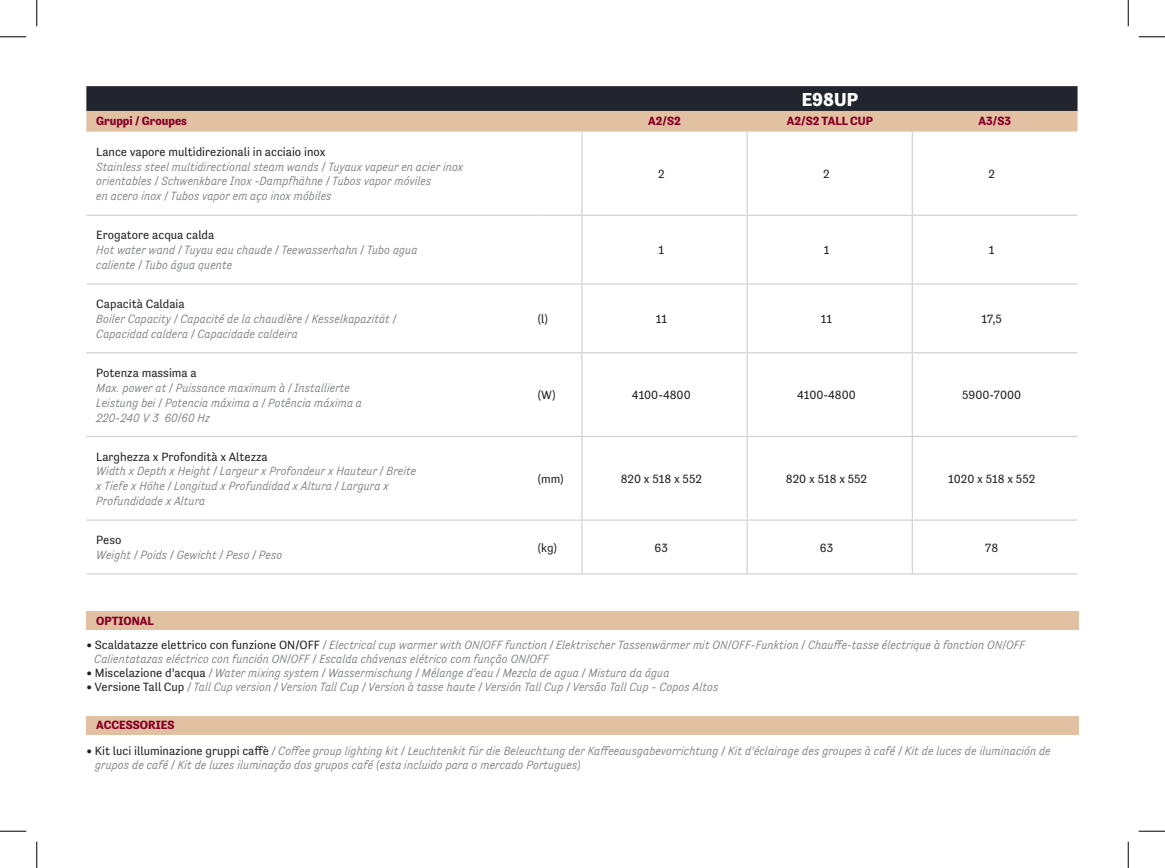
<style>
.page{position:relative;width:1165px;height:868px;background:#fff}
.page>*{position:absolute;margin:0;border:0;box-sizing:border-box;transform-origin:0 0}
.t1{font:700 19.25px "Tenso";color:#fff}
.t2{font:italic 300 12.25px/14px "Tenso";color:#787a7d}
.t3{font:12.25px "Tenso";color:#231f20}
.t4{font:700 12.25px "Tenso";color:#870126}
.s1{font-weight:400;font-style:normal;color:#231f20}
</style>
<div class="page">
<svg style="left:86px;top:86px;width:991px;height:45px;background:#786b62"></svg>
<hr style="left:581px;top:131px;width:1px;height:83px;background:#d1d2d4">
<hr style="left:746px;top:131px;width:2px;height:83px;background:#d1d2d4">
<hr style="left:912px;top:131px;width:1px;height:83px;background:#d1d2d4">
<hr style="left:581px;top:216px;width:1px;height:67px;background:#d1d2d4">
<hr style="left:746px;top:216px;width:2px;height:67px;background:#d1d2d4">
<hr style="left:912px;top:216px;width:1px;height:67px;background:#d1d2d4">
<hr style="left:581px;top:284px;width:1px;height:68px;background:#d1d2d4">
<hr style="left:746px;top:284px;width:2px;height:68px;background:#d1d2d4">
<hr style="left:912px;top:284px;width:1px;height:68px;background:#d1d2d4">
<hr style="left:581px;top:353px;width:1px;height:82px;background:#d1d2d4">
<hr style="left:746px;top:353px;width:2px;height:82px;background:#d1d2d4">
<hr style="left:912px;top:353px;width:1px;height:82px;background:#d1d2d4">
<hr style="left:581px;top:437px;width:1px;height:82px;background:#d1d2d4">
<hr style="left:746px;top:437px;width:2px;height:82px;background:#d1d2d4">
<hr style="left:912px;top:437px;width:1px;height:82px;background:#d1d2d4">
<hr style="left:581px;top:520px;width:1px;height:53px;background:#d1d2d4">
<hr style="left:746px;top:520px;width:2px;height:53px;background:#d1d2d4">
<hr style="left:912px;top:520px;width:1px;height:53px;background:#d1d2d4">
<hr style="left:86px;top:214px;width:452px;height:2px;background:#d1d2d4">
<hr style="left:538px;top:214px;width:44px;height:2px;background:#d1d2d4">
<hr style="left:582px;top:214px;width:165px;height:2px;background:#d1d2d4">
<hr style="left:747px;top:214px;width:165px;height:2px;background:#d1d2d4">
<hr style="left:912px;top:214px;width:165px;height:2px;background:#d1d2d4">
<hr style="left:86px;top:283px;width:452px;height:1px;background:#d1d2d4">
<hr style="left:538px;top:283px;width:44px;height:1px;background:#d1d2d4">
<hr style="left:582px;top:283px;width:165px;height:1px;background:#d1d2d4">
<hr style="left:747px;top:283px;width:165px;height:1px;background:#d1d2d4">
<hr style="left:912px;top:283px;width:165px;height:1px;background:#d1d2d4">
<hr style="left:86px;top:352px;width:452px;height:1px;background:#d1d2d4">
<hr style="left:538px;top:352px;width:44px;height:1px;background:#d1d2d4">
<hr style="left:582px;top:352px;width:165px;height:1px;background:#d1d2d4">
<hr style="left:747px;top:352px;width:165px;height:1px;background:#d1d2d4">
<hr style="left:912px;top:352px;width:165px;height:1px;background:#d1d2d4">
<hr style="left:86px;top:435px;width:452px;height:2px;background:#d1d2d4">
<hr style="left:538px;top:435px;width:44px;height:2px;background:#d1d2d4">
<hr style="left:582px;top:435px;width:165px;height:2px;background:#d1d2d4">
<hr style="left:747px;top:435px;width:165px;height:2px;background:#d1d2d4">
<hr style="left:912px;top:435px;width:165px;height:2px;background:#d1d2d4">
<hr style="left:86px;top:519px;width:452px;height:1px;background:#d1d2d4">
<hr style="left:538px;top:519px;width:44px;height:1px;background:#d1d2d4">
<hr style="left:582px;top:519px;width:165px;height:1px;background:#d1d2d4">
<hr style="left:747px;top:519px;width:165px;height:1px;background:#d1d2d4">
<hr style="left:912px;top:519px;width:165px;height:1px;background:#d1d2d4">
<hr style="left:86px;top:573px;width:452px;height:1px;background:#d1d2d4">
<hr style="left:538px;top:573px;width:44px;height:1px;background:#d1d2d4">
<hr style="left:582px;top:573px;width:165px;height:1px;background:#d1d2d4">
<hr style="left:747px;top:573px;width:165px;height:1px;background:#d1d2d4">
<hr style="left:912px;top:573px;width:165px;height:1px;background:#d1d2d4">
<div style="left:86px;top:611px;width:992px;height:18px;background:#e2c1a3"></div>
<div style="left:86px;top:715px;width:992px;height:19px;background:#e2c1a3"></div>
<svg style="left:0;top:36px;width:26px;height:1px"></svg>
<svg style="left:1139px;top:36px;width:26px;height:1px"></svg>
<svg style="left:0;top:830px;width:26px;height:1px"></svg>
<svg style="left:1139px;top:830px;width:26px;height:1px"></svg>
<svg style="left:36px;top:0;width:1px;height:26px"></svg>
<svg style="left:36px;top:841px;width:1px;height:26px"></svg>
<svg style="left:1128px;top:0;width:1px;height:26px"></svg>
<svg style="left:1128px;top:841px;width:1px;height:26px"></svg>
<p class="t1" style="left:802px;top:88px;width:58px">E98UP</p>
<p class="t4" style="left:96px;top:114px;width:92px">Gruppi / Groupes</p>
<p class="t4" style="left:648px;top:114px;width:34px">A2/S2</p>
<p class="t4" style="left:787px;top:114px;width:88px">A2/S2 TALL CUP</p>
<p class="t4" style="left:979px;top:114px;width:34px">A3/S3</p>
<p class="t3" style="left:96px;top:144px;width:231px">Lance vapore multidirezionali in acciaio inox</p>
<p class="t2" style="left:96px;top:159px;width:368px">Stainless steel multidirectional steam wands / Tuyaux vapeur en acier inox</p>
<p class="t2" style="left:96px;top:174px;width:337px">orientables / Schwenkbare Inox -Dampfhähne / Tubos vapor móviles</p>
<p class="t2" style="left:96px;top:189px;width:237px">en acero inox / Tubos vapor em aço inox móbiles</p>
<p class="t3" style="left:658px;top:167px;width:8px">2</p>
<p class="t3" style="left:823px;top:167px;width:8px">2</p>
<p class="t3" style="left:988px;top:167px;width:8px">2</p>
<p class="t3" style="left:96px;top:228px;width:120px">Erogatore acqua calda</p>
<p class="t2" style="left:96px;top:243px;width:323px">Hot water wand / Tuyau eau chaude / Teewasserhahn / Tubo agua</p>
<p class="t2" style="left:96px;top:258px;width:138px">caliente / Tubo água quente</p>
<p class="t3" style="left:96px;top:297px;width:90px">Capacità Caldaia</p>
<p class="t2" style="left:96px;top:311px;width:301px">Boiler Capacity / Capacité de la chaudière / Kesselkapazität /</p>
<p class="t2" style="left:96px;top:326px;width:203px">Capacidad caldera / Capacidade caldeira</p>
<p class="t3" style="left:96px;top:365px;width:102px">Potenza massima a</p>
<p class="t2" style="left:96px;top:380px;width:255px">Max. power at / Puissance maximum à / Installierte</p>
<p class="t2" style="left:96px;top:395px;width:267px">Leistung bei / Potencia máxima a / Potência máxima a</p>
<p class="t2" style="left:96px;top:410px;width:115px">220-240 V 3 60/60 Hz</p>
<p class="t3" style="left:96px;top:449px;width:173px">Larghezza x Profondità x Altezza</p>
<p class="t2" style="left:96px;top:464px;width:322px">Width x Depth x Height / Largeur x Profondeur x Hauteur / Breite</p>
<p class="t2" style="left:96px;top:479px;width:294px">x Tiefe x Höhe / Longitud x Profundidad x Altura / Largura x</p>
<p class="t2" style="left:96px;top:494px;width:111px">Profundidade x Altura</p>
<p class="t3" style="left:96px;top:533px;width:27px">Peso</p>
<p class="t2" style="left:96px;top:547px;width:188px">Weight / Poids / Gewicht / Peso / Peso</p>
<p class="t4" style="left:96px;top:613px;width:59px">OPTIONAL</p>
<p class="t3" style="left:658px;top:243px;width:7px">1</p>
<p class="t3" style="left:824px;top:243px;width:7px">1</p>
<p class="t3" style="left:989px;top:243px;width:7px">1</p>
<p class="t3" style="left:538px;top:312px;width:12px">(l)</p>
<p class="t3" style="left:656px;top:312px;width:13px">11</p>
<p class="t3" style="left:821px;top:312px;width:13px">11</p>
<p class="t3" style="left:981px;top:312px;width:22px">17,5</p>
<p class="t3" style="left:538px;top:388px;width:19px">(W)</p>
<p class="t3" style="left:632px;top:388px;width:60px">4100-4800</p>
<p class="t3" style="left:797px;top:388px;width:60px">4100-4800</p>
<p class="t3" style="left:962px;top:388px;width:61px">5900-7000</p>
<p class="t3" style="left:538px;top:471px;width:27px">(mm)</p>
<p class="t3" style="left:621px;top:471px;width:83px">820 x 518 x 552</p>
<p class="t3" style="left:786px;top:471px;width:83px">820 x 518 x 552</p>
<p class="t3" style="left:948px;top:471px;width:89px">1020 x 518 x 552</p>
<p class="t3" style="left:538px;top:540px;width:21px">(kg)</p>
<p class="t3" style="left:655px;top:540px;width:15px">63</p>
<p class="t3" style="left:820px;top:540px;width:15px">63</p>
<p class="t3" style="left:985px;top:540px;width:14px">78</p>
<p class="t2" style="left:86px;top:637px;width:941px"><span class="s1">• Scaldatazze elettrico con funzione ON/OFF</span> / Electrical cup warmer with ON/OFF function / Elektrischer Tassenwärmer mit ON/OFF-Funktion / Chauffe-tasse électrique à fonction ON/OFF</p>
<p class="t2" style="left:94px;top:651px;width:456px">Calientatazas eléctrico con función ON/OFF / Escalda chávenas elétrico com função ON/OFF</p>
<p class="t2" style="left:86px;top:665px;width:585px"><span class="s1">• Miscelazione d’acqua</span> / Water mixing system / Wassermischung / Mélange d’eau / Mezcla de agua / Mistura da água</p>
<p class="t2" style="left:86px;top:679px;width:634px"><span class="s1">• Versione Tall Cup</span> / Tall Cup version / Version Tall Cup / Version à tasse haute / Versión Tall Cup / Versão Tall Cup - Copos Altos</p>
<p class="t4" style="left:96px;top:717px;width:80px">ACCESSORIES</p>
<p class="t2" style="left:95px;top:743px;width:957px;text-indent:-9px"><span class="s1">• Kit luci illuminazione gruppi caffè</span> / Coffee group lighting kit / Leuchtenkit für die Beleuchtung der Kaffeeausgabevorrichtung / Kit d’éclairage des groupes à café / Kit de luces de iluminación de grupos de café / Kit de luzes iluminação dos grupos café (esta incluido para o mercado Portugues)</p>
</div>
